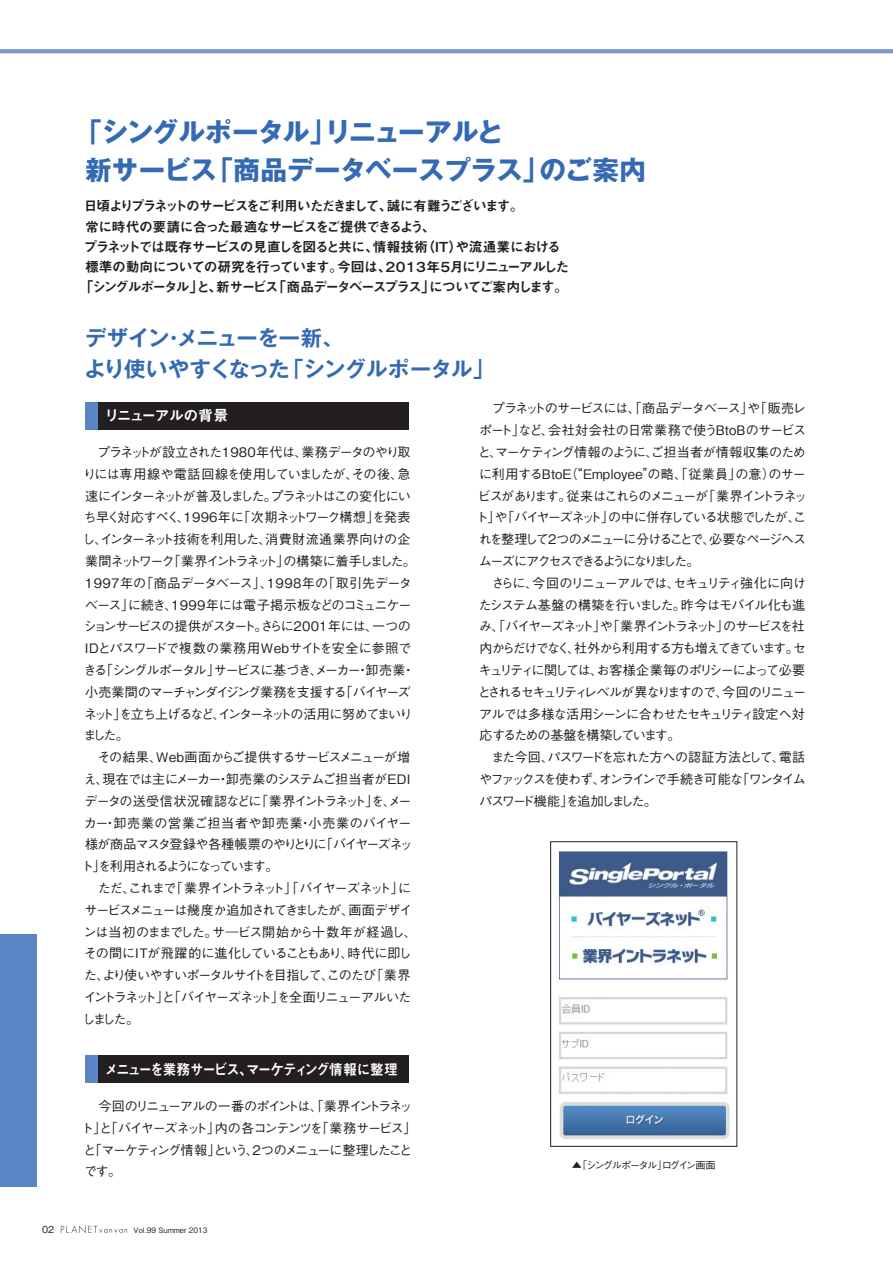
<style>
.page{position:relative;width:893px;height:1263px;background:#fff}
.page>*{position:absolute;margin:0;border:0;box-sizing:border-box;transform-origin:0 0}
.t1{font:700 26.55px/38.2px "Gothic MB101 Pro";letter-spacing:-.015em;color:#336ab3}
.t2{font:700 21.3px/30.9px "Gothic MB101 Pro De";letter-spacing:-.035em;color:#336ab3}
.t3{font:14.85px "Midashi Go Pro MB31";letter-spacing:-.095em;color:#fff;scale:.92 1}
.t4{font:14.85px "Midashi Go Pro MB31";letter-spacing:-.07em;color:#fff}
.t5{font:13.8px "Midashi Go Pro MB31";letter-spacing:-.115em;color:#231f20}
.t6{font:13.8px "Midashi Go Pro MB31";letter-spacing:-.095em;color:#231f20}
.t7{font:13.8px "Midashi Go Pro MB31";letter-spacing:-.08em;color:#231f20}
.t8{font:500 13.05px "Gothic BBB Pro";letter-spacing:-.105em;color:#231f20}
.t9{font:500 13.05px/21.8px "Gothic BBB Pro";letter-spacing:-.125em;color:#231f20}
.t10{font:500 13.05px "Gothic BBB Pro";letter-spacing:-.145em;color:#231f20}
.t11{font:500 13.05px "Gothic BBB Pro";letter-spacing:-.065em;color:#231f20}
.t12{font:500 13.05px "Gothic BBB Pro";letter-spacing:-.13em;color:#231f20}
.t13{font:500 13.05px "Gothic BBB Pro";letter-spacing:-.06em;color:#231f20}
.t14{font:500 13.05px "Gothic BBB Pro";letter-spacing:-.07em;color:#231f20}
.t15{font:500 13.05px "Gothic BBB Pro";letter-spacing:-.155em;color:#231f20}
.t16{font:500 13.05px "Gothic BBB Pro";letter-spacing:.005em;color:#231f20}
.t17{font:500 13.05px "Gothic BBB Pro";letter-spacing:-.135em;color:#231f20}
.t18{font:500 13.05px "Gothic BBB Pro";letter-spacing:-.055em;color:#231f20}
.t19{font:500 13.05px "Gothic BBB Pro";letter-spacing:-.085em;color:#231f20}
.t20{font:500 13.05px "Gothic BBB Pro";letter-spacing:-.05em;color:#231f20}
.t21{font:500 13.05px "Gothic BBB Pro";letter-spacing:-.08em;color:#231f20}
.t22{font:500 13.05px "Gothic BBB Pro";letter-spacing:-.025em;color:#231f20}
.t23{font:500 13.05px "Gothic BBB Pro";letter-spacing:.035em;color:#231f20}
.t24{font:500 13.05px "Gothic BBB Pro";letter-spacing:-.16em;color:#231f20}
.t25{font:500 10.2px "Gothic BBB Pro";letter-spacing:-.16em;color:#231f20}
.t26{font:500 9.6px "Gothic BBB Pro";color:#231f20}
.t27{font:500 7.5px "Gothic BBB Pro";color:#231f20}
</style>
<div class="page">
<svg style="left:0;top:49px;width:893px;height:4px;background:#7c9cd0"></svg>
<div style="left:0;top:934px;width:37px;height:252px;background:#5b86c5"></div>
<div style="left:86px;top:402px;width:323px;height:28px;background:#231f20"></div>
<div style="left:86px;top:402px;width:12px;height:28px;background:#5b86c5"></div>
<div style="left:86px;top:1055px;width:323px;height:28px;background:#231f20"></div>
<div style="left:86px;top:1055px;width:12px;height:28px;background:#5b86c5"></div>
<img style="left:558px;top:851px;width:172px;height:288px">
<div style="left:550px;top:841px;width:187px;height:306px;border:1px solid #231f20"></div>
<svg style="left:61px;top:1225px;width:66px;height:8px"></svg>
<h1 class="t1" style="left:85px;top:109px;width:562px;text-indent:-10px">「シングルポータル」リニューアルと<br>新サービス「商品データベースプラス」のご案内</h1>
<p class="t5" style="left:84px;top:195px;width:441px">日頃よりプラネットのサービスをご利用いただきまして、誠に有難うございます。</p>
<p class="t7" style="left:85px;top:215px;width:352px">常に時代の要請に合った最適なサービスをご提供できるよう、</p>
<p class="t6" style="left:84px;top:235px;width:479px">プラネットでは既存サービスの見直しを図ると共に、情報技術（ＩＴ）や流通業における</p>
<p class="t5" style="left:85px;top:256px;width:486px">標準の動向についての研究を行っています。今回は、２０１３年５月にリニューアルした</p>
<p class="t5" style="left:80px;top:276px;width:490px">「シングルポータル」と、新サービス「商品データベースプラス」についてご案内します。</p>
<h2 class="t2" style="left:84px;top:320px;width:412px">デザイン・メニューを一新、<br>より使いやすくなった「シングルポータル」</h2>
<p class="t8" style="left:480px;top:398px;width:328px">　プラネットのサービスには、「商品データベース」や「販売レ</p>
<p class="t18" style="left:479px;top:420px;width:329px">ポート」など、会社対会社の日常業務で使うＢtoＢのサービス</p>
<p class="t20" style="left:478px;top:442px;width:330px">と、マーケティング情報のように、ご担当者が情報収集のため</p>
<p class="t16" style="left:479px;top:463px;width:328px">に利用するＢtoＥ（“Employee”の略、「従業員」の意）のサー</p>
<p class="t8" style="left:478px;top:485px;width:331px">ビスがあります。従来はこれらのメニューが「業界イントラネッ</p>
<p class="t8" style="left:475px;top:507px;width:332px">ト」や「バイヤーズネット」の中に併存している状態でしたが、こ</p>
<p class="t10" style="left:479px;top:529px;width:329px">れを整理して２つのメニューに分けることで、必要なページへス</p>
<p class="t15" style="left:479px;top:551px;width:222px">ムーズにアクセスできるようになりました。</p>
<p class="t8" style="left:480px;top:572px;width:328px">　さらに、今回のリニューアルでは、セキュリティ強化に向け</p>
<p class="t14" style="left:479px;top:594px;width:328px">たシステム基盤の構築を行いました。昨今はモバイル化も進</p>
<p class="t17" style="left:479px;top:616px;width:327px">み、「バイヤーズネット」や「業界イントラネット」のサービスを社</p>
<p class="t8" style="left:480px;top:638px;width:328px">内からだけでなく、社外から利用する方も増えてきています。セ</p>
<p class="t8" style="left:479px;top:659px;width:328px">キュリティに関しては、お客様企業毎のポリシーによって必要</p>
<p class="t10" style="left:478px;top:681px;width:330px">とされるセキュリティレベルが異なりますので、今回のリニュー</p>
<p class="t14" style="left:479px;top:703px;width:327px">アルでは多様な活用シーンに合わせたセキュリティ設定へ対</p>
<p class="t8" style="left:480px;top:725px;width:202px">応するための基盤を構築しています。</p>
<p class="t11" style="left:480px;top:747px;width:327px">　また今回、パスワードを忘れた方への認証方法として、電話</p>
<p class="t9" style="left:479px;top:766px;width:328px">やファックスを使わず、オンラインで手続き可能な「ワンタイム</p>
<p class="t10" style="left:479px;top:790px;width:179px">パスワード機能」を追加しました。</p>
<p class="t4" style="left:105px;top:404px;width:125px">リニューアルの背景</p>
<p class="t12" style="left:85px;top:442px;width:327px">　プラネットが設立された１９８０年代は、業務データのやり取</p>
<p class="t13" style="left:83px;top:463px;width:329px">りには専用線や電話回線を使用していましたが、その後、急</p>
<p class="t12" style="left:85px;top:485px;width:327px">速にインターネットが普及しました。プラネットはこの変化にい</p>
<p class="t8" style="left:84px;top:507px;width:328px">ち早く対応すべく、１９９６年に「次期ネットワーク構想」を発表</p>
<p class="t11" style="left:82px;top:529px;width:330px">し、インターネット技術を利用した、消費財流通業界向けの企</p>
<p class="t15" style="left:85px;top:551px;width:332px">業間ネットワーク「業界イントラネット」の構築に着手しました。</p>
<p class="t8" style="left:83px;top:572px;width:331px">１９９７年の「商品データベース」、１９９８年の「取引先データ</p>
<p class="t8" style="left:85px;top:594px;width:328px">ベース」に続き、１９９９年には電子掲示板などのコミュニケー</p>
<p class="t10" style="left:83px;top:616px;width:329px">ションサービスの提供がスタート。さらに２００１年には、一つの</p>
<p class="t13" style="left:80px;top:638px;width:333px">ＩＤとパスワードで複数の業務用Ｗｅｂサイトを安全に参照で</p>
<p class="t8" style="left:83px;top:660px;width:333px">きる「シングルポータル」サービスに基づき、メーカー・卸売業・</p>
<p class="t8" style="left:85px;top:681px;width:327px">小売業間のマーチャンダイジング業務を支援する「バイヤーズ</p>
<p class="t8" style="left:84px;top:703px;width:330px">ネット」を立ち上げるなど、インターネットの活用に努めてまいり</p>
<p class="t8" style="left:83px;top:725px;width:47px">ました。</p>
<p class="t8" style="left:85px;top:747px;width:327px">　その結果、Ｗｅｂ画面からご提供するサービスメニューが増</p>
<p class="t8" style="left:84px;top:769px;width:333px">え、現在では主にメーカー・卸売業のシステムご担当者がＥＤＩ</p>
<p class="t19" style="left:84px;top:790px;width:328px">データの送受信状況確認などに「業界イントラネット」を、メー</p>
<p class="t23" style="left:84px;top:812px;width:329px">カー・卸売業の営業ご担当者や卸売業・小売業のバイヤー</p>
<p class="t11" style="left:85px;top:834px;width:329px">様が商品マスタ登録や各種帳票のやりとりに「バイヤーズネッ</p>
<p class="t24" style="left:81px;top:856px;width:199px">ト」を利用されるようになっています。</p>
<p class="t8" style="left:85px;top:878px;width:328px">　ただ、これまで「業界イントラネット」「バイヤーズネット」に</p>
<p class="t8" style="left:84px;top:899px;width:330px">サービスメニューは幾度か追加されてきましたが、画面デザイ</p>
<p class="t22" style="left:83px;top:921px;width:335px">ンは当初のままでした。サ―ビス開始から十数年が経過し、</p>
<p class="t21" style="left:84px;top:943px;width:329px">その間にＩＴが飛躍的に進化していることもあり、時代に即し</p>
<p class="t8" style="left:84px;top:965px;width:328px">た、より使いやすいポータルサイトを目指して、このたび「業界</p>
<p class="t8" style="left:84px;top:986px;width:329px">イントラネット」と「バイヤーズネット」を全面リニューアルいた</p>
<p class="t8" style="left:82px;top:1008px;width:58px">しました。</p>
<p class="t3" style="left:105px;top:1057px;width:320px">メニューを業務サービス、マーケティング情報に整理</p>
<p class="t9" style="left:81px;top:1093px;width:337px;text-indent:4px">　今回のリニューアルの一番のポイントは、「業界イントラネット」と「バイヤーズネット」内の各コンテンツを「業務サービス」と「マーケティング情報」という、２つのメニューに整理したことです。</p>
<p class="t26" style="left:42px;top:1221px;width:14px">02</p>
<p class="t27" style="left:134px;top:1224px;width:76px">Vol.99 Summer 2013</p>
<p class="t25" style="left:572px;top:1157px;width:145px">▲「シングルポータル」ログイン画面</p>
</div>
